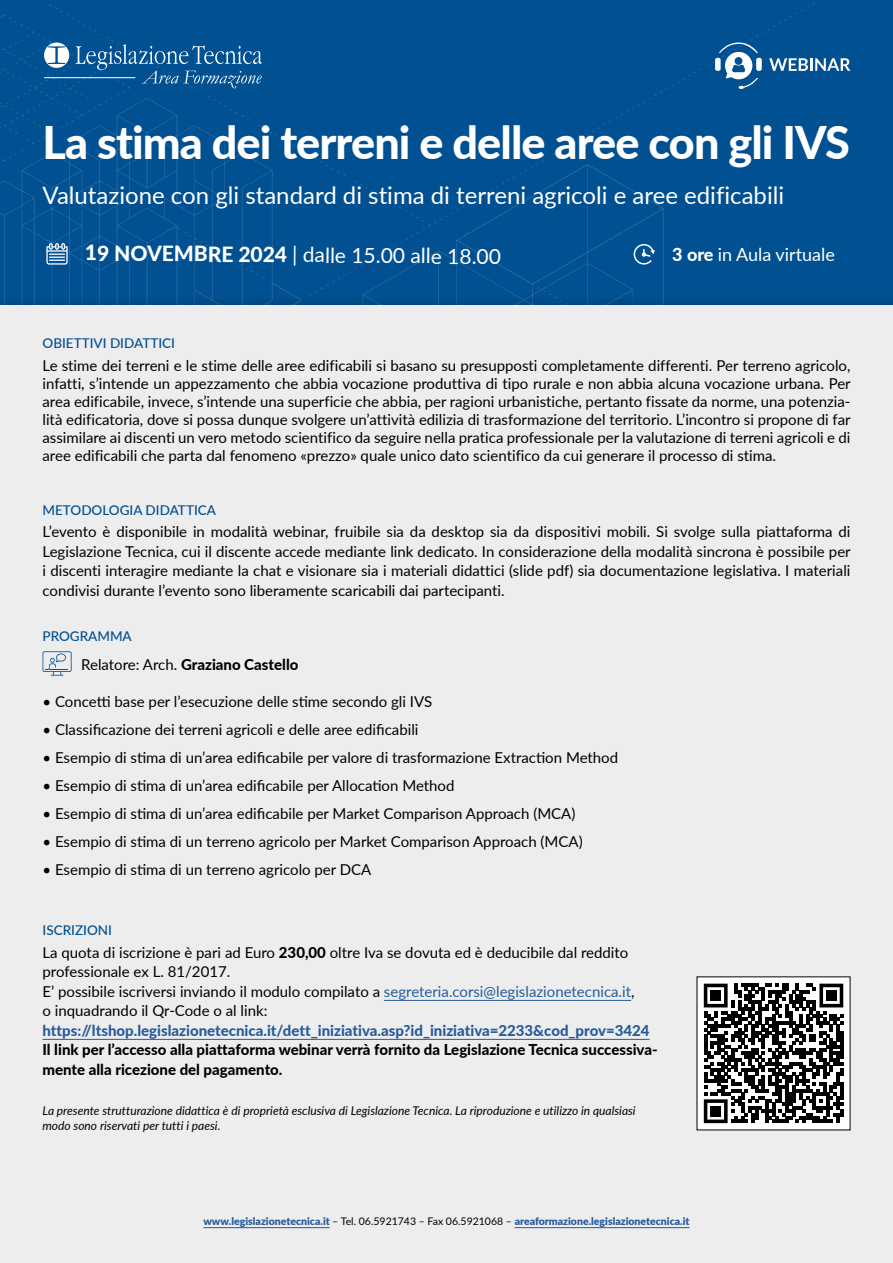
<style>
.page{position:relative;width:893px;height:1263px;background:#fff}
.page>*{position:absolute;margin:0;border:0;box-sizing:border-box;transform-origin:0 0}
.t1{font:800 45px "Lato";letter-spacing:-.02em;color:#fff}
.t2{font:24px "Lato";color:#fff}
.t3{font:21px "Lato";color:#fff}
.t4{font:18px "Lato";color:#fff}
.t5{font:15px/19.5px "Lato";color:#000;text-align:justify}
.t6{font:800 15px/19.5px "Lato";color:#000}
.t7{font:800 15px "Lato";color:#275b9b}
.t8{font:500 13.5px "Lato";color:#005092}
.t9{font:italic 12px/15px "Lato";color:#000}
.t10{font:900 10.5px "Lato";color:#275b9b}
.s1{font-weight:800}
.s2{font-weight:400}
.s3{color:#275b9b}
.s4{font-weight:400;color:#000}
</style>
<div class="page">
<div style="left:0;top:300px;width:893px;height:963px;background:#ededed"></div>
<div style="left:0;top:3px;width:893px;height:302px;background:#005092"></div>
<hr style="left:203px;top:1227px;width:127px;height:1px;background:#275b9b">
<hr style="left:515px;top:1227px;width:175px;height:1px;background:#275b9b">
<hr style="left:384px;top:1000px;width:247px;height:1px;background:#275b9b">
<hr style="left:43px;top:1039px;width:607px;height:1px;background:#275b9b">
<svg style="left:769px;top:58px;width:81px;height:13px"></svg>
<div style="left:715px;top:58px;width:6px;height:13px;background:#fff;border-radius:2px"></div>
<div style="left:756px;top:58px;width:6px;height:13px;background:#fff;border-radius:2px"></div>
<svg style="left:719px;top:42px;width:39px;height:47px"></svg>
<svg style="left:633px;top:243px;width:22px;height:22px"></svg>
<svg style="left:46px;top:243px;width:22px;height:22px"></svg>
<svg style="left:43px;top:651px;width:29px;height:25px"></svg>
<div style="left:697px;top:977px;width:153px;height:153px;background:#fff"></div>
<svg style="left:704px;top:984px;width:139px;height:139px"></svg>
<div style="left:711px;top:990px;width:10px;height:11px;background:#000"></div>
<div style="left:826px;top:990px;width:10px;height:11px;background:#000"></div>
<div style="left:711px;top:1106px;width:10px;height:10px;background:#000"></div>
<svg style="left:76px;top:44px;width:186px;height:44px;background:#1f659f"></svg>
<svg style="left:44px;top:43px;width:25px;height:25px"></svg>
<hr style="left:44px;top:77px;width:91px;height:1px;background:#fff">
<h1 class="t1" style="left:43px;top:109px;width:809px">La stima dei terreni e delle aree con gli IVS</h1>
<h2 class="t2" style="left:43px;top:178px;width:743px">Valutazione con gli standard di stima di terreni agricoli e aree edificabili</h2>
<h3 class="t3" style="left:85px;top:235px;width:417px;rotate:1deg"><span class="s1">19 NOVEMBRE 2024</span> | dalle 15.00 alle 18.00</h3>
<p class="t4" style="left:672px;top:242px;width:164px"><span class="s1">3 ore</span> in Aula virtuale</p>
<p class="t8" style="left:43px;top:334px;width:134px">OBIETTIVI DIDATTICI</p>
<p class="t5" style="left:43px;top:356px;width:810px;line-height:18px">Le stime dei terreni e le stime delle aree edificabili si basano su presupposti completamente differenti. Per terreno agricolo, infatti, s’intende un appezzamento che abbia vocazione produttiva di tipo rurale e non abbia alcuna vocazione urbana. Per area edificabile, invece, s’intende una superficie che abbia, per ragioni urbanistiche, pertanto fissate da norme, una potenzia&shy;lità edificatoria, dove si possa dunque svolgere un’attività edilizia di trasformazione del territorio. L’incontro si propone di far assimilare ai discenti un vero metodo scientifico da seguire nella pratica professionale per la valutazione di terreni agricoli e di aree edificabili che parta dal fenomeno «prezzo» quale unico dato scientifico da cui generare il processo di stima.</p>
<p class="t8" style="left:43px;top:500px;width:175px">METODOLOGIA DIDATTICA</p>
<p class="t5" style="left:43px;top:521px;width:810px">L’evento è disponibile in modalità webinar, fruibile sia da desktop sia da dispositivi mobili. Si svolge sulla piattaforma di Legislazione Tecnica, cui il discente accede mediante link dedicato. In considerazione della modalità sincrona è possibile per i discenti interagire mediante la chat e visionare sia i materiali didattici (slide pdf) sia documentazione legislativa. I materiali condivisi durante l’evento sono liberamente scaricabili dai partecipanti.</p>
<p class="t8" style="left:43px;top:626px;width:91px">PROGRAMMA</p>
<p class="t6" style="left:81px;top:654px;width:219px"><span class="s2">Relatore: Arch.</span> Graziano Castello</p>
<p class="t5" style="left:43px;top:691px;width:391px">• Concetti base per l’esecuzione delle stime secondo gli IVS</p>
<p class="t5" style="left:43px;top:719px;width:378px">• Classificazione dei terreni agricoli e delle aree edificabili</p>
<p class="t5" style="left:43px;top:747px;width:577px">• Esempio di stima di un’area edificabile per valore di trasformazione Extraction Method</p>
<p class="t5" style="left:43px;top:775px;width:414px">• Esempio di stima di un’area edificabile per Allocation Method</p>
<p class="t5" style="left:43px;top:803px;width:534px">• Esempio di stima di un’area edificabile per Market Comparison Approach (MCA)</p>
<p class="t5" style="left:43px;top:831px;width:542px">• Esempio di stima di un terreno agricolo per Market Comparison Approach (MCA)</p>
<p class="t5" style="left:43px;top:859px;width:330px">• Esempio di stima di un terreno agricolo per DCA</p>
<p class="t8" style="left:43px;top:921px;width:71px">ISCRIZIONI</p>
<p class="t5" style="left:43px;top:942px;width:593px;text-align:left">La quota di iscrizione è pari ad Euro <span class="s1">230,00</span> oltre Iva se dovuta ed è deducibile dal reddito professionale ex L. 81/2017.<br>E’ possibile iscriversi inviando il modulo compilato a <span class="s3">segreteria.corsi@legislazionetecnica.it</span>, o inquadrando il Qr-Code o al link:</p>
<p class="t7" style="left:43px;top:1019px;width:609px">https://ltshop.legislazionetecnica.it/dett_iniziativa.asp?id_iniziativa=2233&amp;cod_prov=3424</p>
<p class="t6" style="left:43px;top:1039px;width:617px">Il link per l’accesso alla piattaforma webinar verrà fornito da Legislazione Tecnica successiva&shy;mente alla ricezione del pagamento.</p>
<p class="t9" style="left:43px;top:1103px;width:595px">La presente strutturazione didattica è di proprietà esclusiva di Legislazione Tecnica. La riproduzione e utilizzo in qualsiasi modo sono riservati per tutti i paesi.</p>
<p class="t10" style="left:203px;top:1213px;width:488px">www.legislazionetecnica.it <span class="s4">– Tel. 06.5921743 – Fax 06.5921068 –</span> areaformazione.legislazionetecnica.it</p>
</div>
